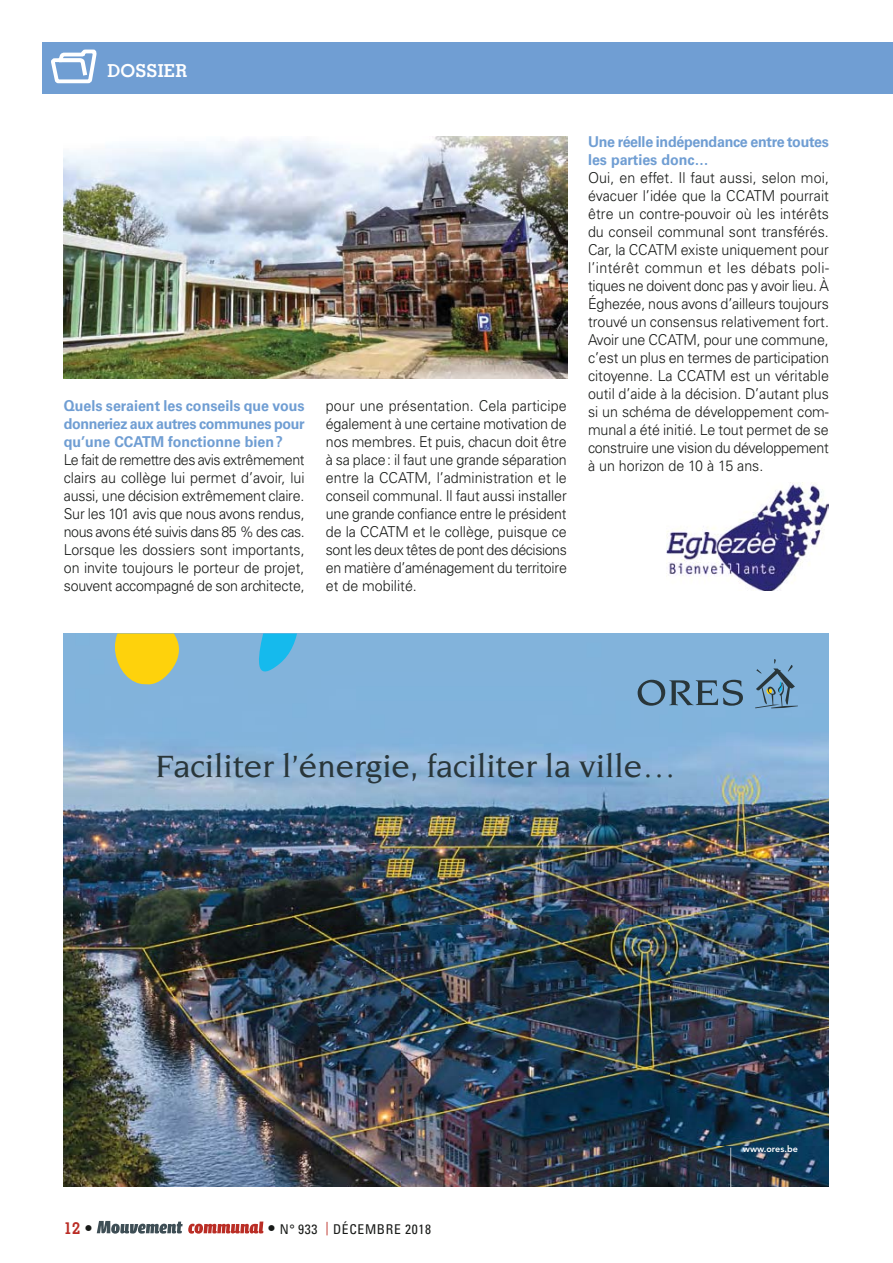
<style>
.page{position:relative;width:893px;height:1263px;background:#fff}
.page>*{position:absolute;margin:0;border:0;box-sizing:border-box;transform-origin:0 0}
.t1{font:500 33.45px "Novarese Std";color:#29363a}
.t2{font:700 17.85px "Memphis LT Std";letter-spacing:.01em;color:#fff}
.t3{font:700 16.5px "Memphis LT Std";color:#ba2d25}
.t4{font:300 15px/18px "Univers LT Std";letter-spacing:-.015em;color:#181a18;text-align:justify;scale:.95 1}
.t5{font:700 15px/18px "Univers LT Std";letter-spacing:-.02em;color:#709ed3;text-align:justify;scale:.95 1}
.t6{font:condensed 13.5px "Univers LT Std";letter-spacing:.05em;color:#181a18}
.t7{font:800 9px "Avenir LT Std";color:#fff}
.s1{color:#181a18}
.s2{font-family:"Memphis LT Std";font-weight:700;font-stretch:normal;font-size:16.5px}
.s3{color:#ba2d25}
</style>
<div class="page">
<img style="left:666px;top:483px;width:163px;height:108px">
<img style="left:64px;top:136px;width:503px;height:243px">
<img style="left:64px;top:634px;width:765px;height:552px">
<svg style="left:233px;top:634px;width:65px;height:51px;background:#61b5e0"></svg>
<svg style="left:113px;top:634px;width:68px;height:51px;background:#e1ca3c"></svg>
<svg style="left:638px;top:680px;width:105px;height:26px;background:#6489a6"></svg>
<svg style="left:755px;top:659px;width:43px;height:49px;background:#709ab9"></svg>
<hr style="left:730px;top:1148px;width:1px;height:38px;background:#b6c0c6">
<div style="left:43px;top:43px;width:850px;height:51px;background:#709ed3"></div>
<svg style="left:51px;top:49px;width:46px;height:35px"></svg>
<svg style="left:97px;top:1221px;width:166px;height:13px"></svg>
<p class="t2" style="left:107px;top:63px;width:81px">DOSSIER</p>
<p class="t5" style="left:64px;top:397px;width:255px">Quels seraient les conseils que vous donneriez aux autres communes pour qu’une CCATM fonctionne bien ?</p>
<p class="t4" style="left:64px;top:451px;width:255px">Le fait de remettre des avis extrêmement clairs au collège lui permet d’avoir, lui aussi, une décision extrêmement claire.<br>Sur les 101 avis que nous avons rendus, nous avons été suivis dans 85 % des cas.<br>Lorsque les dossiers sont importants, on invite toujours le porteur de projet, souvent accompagné de son architecte,</p>
<p class="t4" style="left:326px;top:397px;width:255px">pour une présentation. Cela participe également à une certaine motivation de nos membres. Et puis, chacun doit être à sa place : il faut une grande séparation entre la CCATM, l’administration et le conseil communal. Il faut aussi installer une grande confiance entre le président de la CCATM et le collège, puisque ce sont les deux têtes de pont des décisions en matière d’aménagement du territoire et de mobilité.</p>
<p class="t5" style="left:588px;top:134px;width:255px">Une réelle indépendance entre toutes les parties donc…</p>
<p class="t4" style="left:588px;top:170px;width:255px">Oui, en effet. Il faut aussi, selon moi, évacuer l’idée que la CCATM pourrait être un contre-pouvoir où les intérêts du conseil communal sont transférés.<br>Car, la CCATM existe uniquement pour l’intérêt commun et les débats poli&shy;tiques ne doivent donc pas y avoir lieu. À Éghezée, nous avons d’ailleurs toujours trouvé un consensus relativement fort.<br>Avoir une CCATM, pour une commune, c’est un plus en termes de participation citoyenne. La CCATM est un véritable outil d’aide à la décision. D’autant plus si un schéma de développement com&shy;munal a été initié. Le tout permet de se construire une vision du développement à un horizon de 10 à 15 ans.</p>
<h1 class="t1" style="left:155px;top:746px;width:522px">Faciliter l’énergie, faciliter la ville…</h1>
<p class="t3" style="left:64px;top:1221px;width:30px">12 <span class="s1">•</span></p>
<p class="t6" style="left:267px;top:1223px;width:165px"><span class="s2">•</span> N° 933 <span class="s3">|</span> DÉCEMBRE 2018</p>
<p class="t7" style="left:743px;top:1144px;width:56px">www.ores.be</p>
</div>
